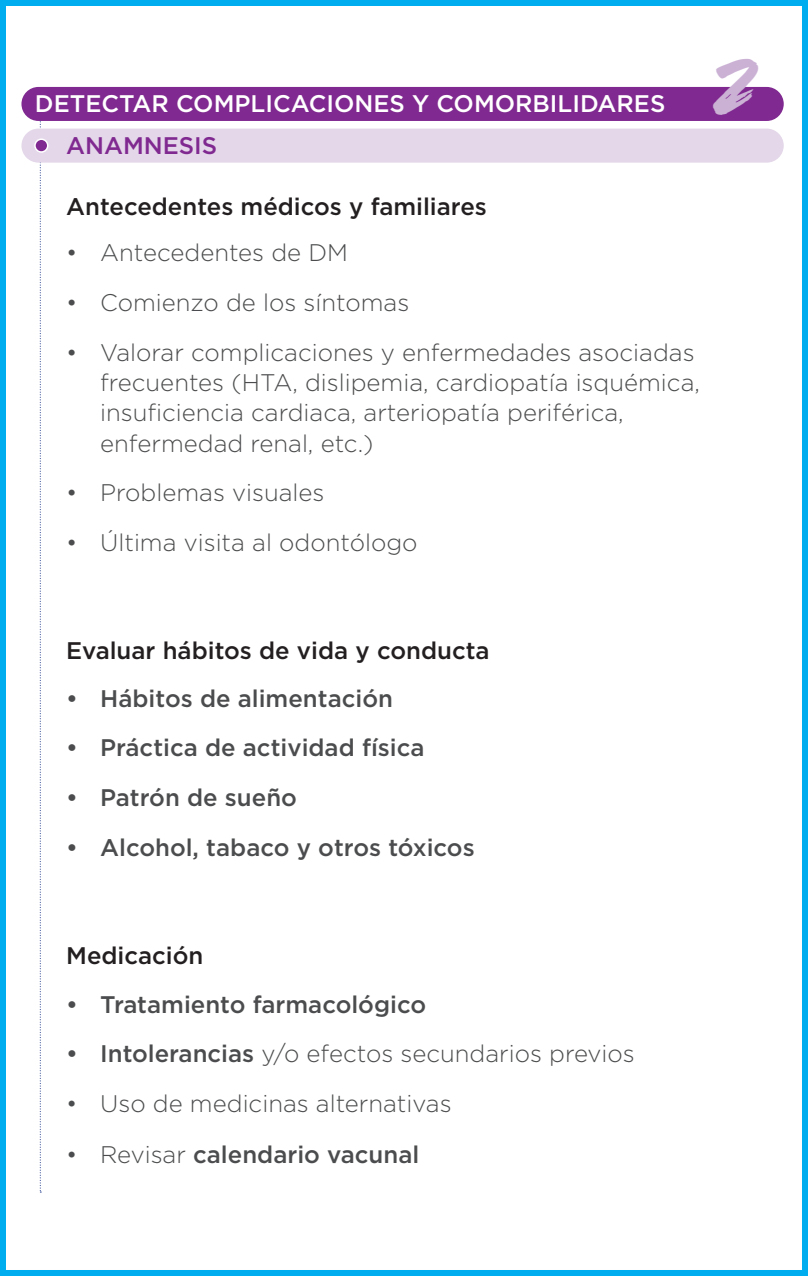
<style>
.page{position:relative;width:808px;height:1276px;background:#fff}
.page>*{position:absolute;margin:0;border:0;box-sizing:border-box;transform-origin:0 0}
.t1{font:48px "Brushed Traveler";color:#cbb2d5}
.t2{font:300 24px/30.3px "Gotham";color:#4b4c4d}
.t3{font:500 24px "Gotham";color:#4b4c4d}
.t4{font:500 24px "Gotham";color:#231f20}
.t5{font:500 24px "Gotham";color:#fff}
.t6{font:500 24px "Gotham";color:#802990}
.s1{font-weight:500}
.s2{font-weight:300}
</style>
<div class="page">
<div style="left:0;top:0;width:808px;height:1276px;border:6px solid #00aeef"></div>
<svg style="left:40px;top:121px;width:1px;height:1071px"></svg>
<div style="left:21px;top:87px;width:763px;height:34px;background:#802990;border-radius:17px"></div>
<div style="left:21px;top:129px;width:763px;height:34px;background:#e3d7e9;border-radius:17px"></div>
<div style="left:35px;top:139px;width:13px;height:13px;background:#802990;border-radius:50%"></div>
<div style="left:34px;top:138px;width:14px;height:15px;border:2px solid #fff;border-radius:50%"></div>
<p class="t5" style="left:35px;top:87px;width:632px">DETECTAR COMPLICACIONES Y COMORBILIDARES</p>
<p class="t6" style="left:66px;top:130px;width:153px">ANAMNESIS</p>
<p class="t1" style="left:714px;top:73px;width:46px">2</p>
<p class="t4" style="left:66px;top:191px;width:422px">Antecedentes médicos y familiares</p>
<p class="t2" style="left:66px;top:237px;width:283px">• Antecedentes de DM</p>
<p class="t2" style="left:66px;top:287px;width:345px">• Comienzo de los síntomas</p>
<p class="t2" style="left:100px;top:336px;width:601px;text-indent:-34px">• Valorar complicaciones y enfermedades asociadas frecuentes (HTA, dislipemia, cardiopatía isquémica, insuficiencia cardiaca, arteriopatía periférica, enfermedad renal, etc.)</p>
<p class="t2" style="left:66px;top:477px;width:260px">• Problemas visuales</p>
<p class="t2" style="left:66px;top:527px;width:353px">• Última visita al odontólogo</p>
<p class="t4" style="left:66px;top:635px;width:425px">Evaluar hábitos de vida y conducta</p>
<p class="t3" style="left:66px;top:682px;width:328px">• Hábitos de alimentación</p>
<p class="t3" style="left:66px;top:732px;width:360px">• Práctica de actividad física</p>
<p class="t3" style="left:66px;top:781px;width:232px">• Patrón de sueño</p>
<p class="t3" style="left:66px;top:831px;width:410px">• Alcohol, tabaco y otros tóxicos</p>
<p class="t4" style="left:66px;top:939px;width:139px">Medicación</p>
<p class="t3" style="left:66px;top:988px;width:361px">• Tratamiento farmacológico</p>
<p class="t2" style="left:66px;top:1038px;width:570px"><span class="s1">• Intolerancias</span> y/o efectos secundarios previos</p>
<p class="t2" style="left:66px;top:1087px;width:387px">• Uso de medicinas alternativas</p>
<p class="t3" style="left:66px;top:1138px;width:355px"><span class="s2">• Revisar</span> calendario vacunal</p>
</div>
